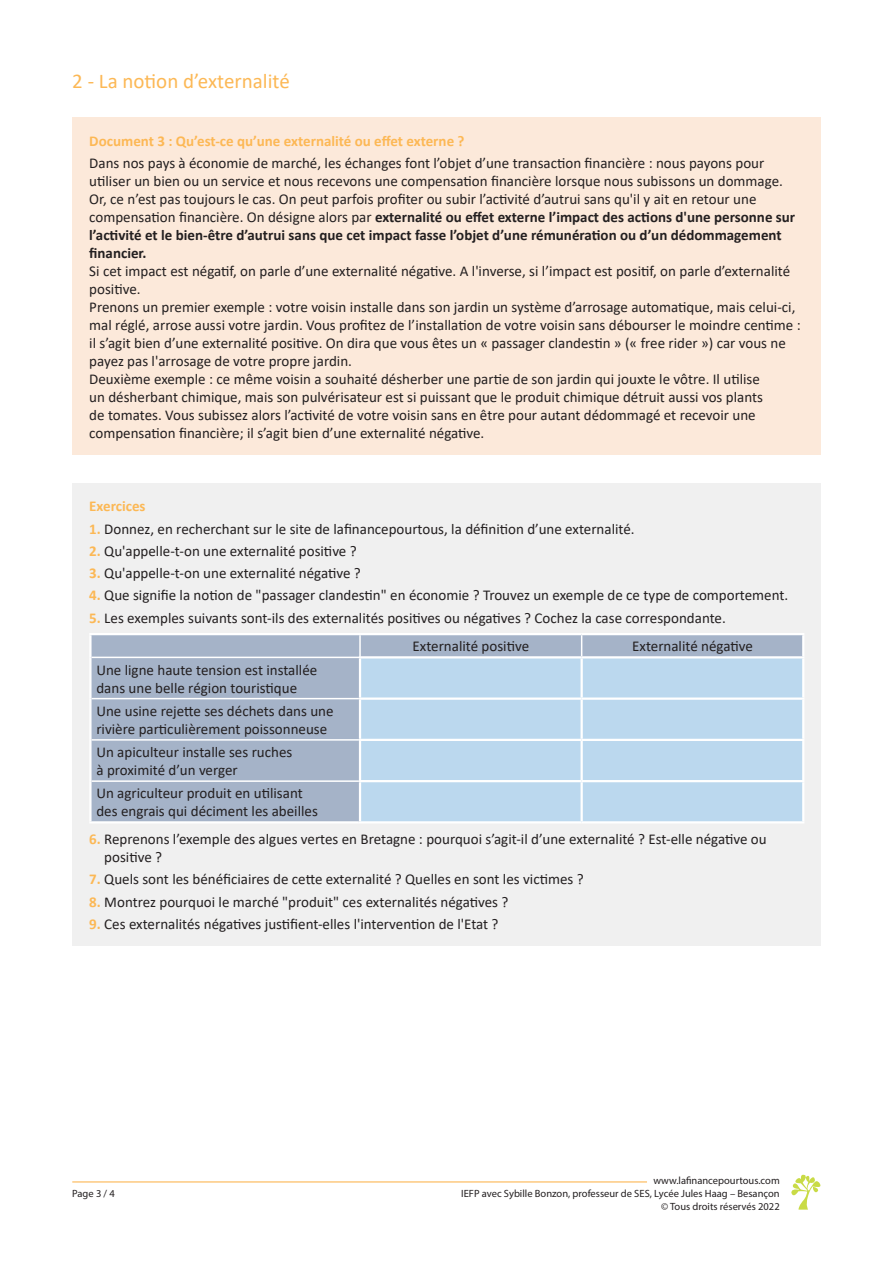
<style>
.page{position:relative;width:893px;height:1263px;background:#fff}
.page>*{position:absolute;margin:0;border:0;box-sizing:border-box;transform-origin:0 0}
.t1{font:21px "Calibri";color:#fcb855}
.t2{font:15px/18px "Calibri";color:#231f20}
.t3{font:700 15px "Calibri";color:#fcb855}
.t4{font:10.5px/12.6px "Myriad Pro";color:#231f20;text-align:right}
.s1{font-weight:700}
.s2{font-weight:700;color:#fcb855}
</style>
<div class="page">
<hr style="left:72px;top:1181px;width:575px;height:1px;background:#fcb855">
<svg style="left:791px;top:1174px;width:30px;height:35px"></svg>
<div style="left:72px;top:117px;width:749px;height:338px;background:#fce9da"></div>
<div style="left:72px;top:483px;width:749px;height:463px;background:#f0f0f0"></div>
<div style="left:92px;top:635px;width:710px;height:186px;background:#a5b3c8"></div>
<div style="left:361px;top:658px;width:441px;height:163px;background:#bbd8ee"></div>
<hr style="left:89px;top:633px;width:271px;height:2px;background:#fff">
<hr style="left:89px;top:635px;width:3px;height:22px;background:#fff">
<hr style="left:360px;top:633px;width:222px;height:2px;background:#fff">
<hr style="left:582px;top:633px;width:222px;height:2px;background:#fff">
<hr style="left:802px;top:635px;width:2px;height:21px;background:#fff">
<hr style="left:89px;top:657px;width:3px;height:42px;background:#fff">
<hr style="left:89px;top:699px;width:3px;height:41px;background:#fff">
<hr style="left:89px;top:740px;width:3px;height:41px;background:#fff">
<hr style="left:89px;top:781px;width:3px;height:40px;background:#fff">
<hr style="left:89px;top:821px;width:270px;height:2px;background:#fff">
<hr style="left:359px;top:635px;width:2px;height:22px;background:#fff">
<svg style="left:581px;top:635px;width:1px;height:21px"></svg>
<hr style="left:92px;top:657px;width:269px;height:1px;background:#fff">
<hr style="left:92px;top:698px;width:267px;height:1px;background:#fff">
<hr style="left:92px;top:739px;width:267px;height:2px;background:#fff">
<hr style="left:92px;top:780px;width:267px;height:2px;background:#fff">
<hr style="left:359px;top:656px;width:223px;height:2px;background:#fff">
<hr style="left:359px;top:658px;width:2px;height:39px;background:#fff">
<hr style="left:582px;top:656px;width:222px;height:2px;background:#fff">
<hr style="left:580px;top:658px;width:3px;height:39px;background:#fff">
<hr style="left:802px;top:658px;width:2px;height:39px;background:#fff">
<hr style="left:359px;top:697px;width:223px;height:3px;background:#fff">
<hr style="left:359px;top:700px;width:2px;height:39px;background:#fff">
<hr style="left:582px;top:697px;width:222px;height:3px;background:#fff">
<hr style="left:580px;top:700px;width:3px;height:39px;background:#fff">
<hr style="left:802px;top:700px;width:2px;height:39px;background:#fff">
<hr style="left:359px;top:739px;width:223px;height:2px;background:#fff">
<hr style="left:359px;top:741px;width:2px;height:39px;background:#fff">
<hr style="left:582px;top:739px;width:222px;height:2px;background:#fff">
<hr style="left:580px;top:741px;width:3px;height:39px;background:#fff">
<hr style="left:802px;top:741px;width:2px;height:39px;background:#fff">
<hr style="left:359px;top:780px;width:223px;height:2px;background:#fff">
<hr style="left:359px;top:782px;width:2px;height:39px;background:#fff">
<hr style="left:582px;top:780px;width:222px;height:2px;background:#fff">
<hr style="left:580px;top:782px;width:3px;height:39px;background:#fff">
<hr style="left:802px;top:782px;width:2px;height:39px;background:#fff">
<hr style="left:359px;top:821px;width:223px;height:2px;background:#fff">
<hr style="left:582px;top:821px;width:222px;height:2px;background:#fff">
<p class="t1" style="left:72px;top:66px;width:219px">2 - La notion d’externalité</p>
<p class="t3" style="left:89px;top:130px;width:377px">Document 3 : Qu’est-ce qu’une externalité ou effet externe ?</p>
<p class="t2" style="left:89px;top:154px;width:707px">Dans nos pays à économie de marché, les échanges font l’objet d’une transaction financière : nous payons pour utiliser un bien ou un service et nous recevons une compensation financière lorsque nous subissons un dommage.<br>Or, ce n’est pas toujours le cas. On peut parfois profiter ou subir l’activité d’autrui sans qu'il y ait en retour une compensation financière. On désigne alors par <span class="s1">externalité ou effet externe l’impact des actions d'une personne sur l’activité et le bien-être d’autrui sans que cet impact fasse l’objet d’une rémunération ou d’un dédommagement financier.</span></p>
<p class="t2" style="left:89px;top:262px;width:702px">Si cet impact est négatif, on parle d’une externalité négative. A l'inverse, si l’impact est positif, on parle d’externalité positive.</p>
<p class="t2" style="left:89px;top:298px;width:713px">Prenons un premier exemple : votre voisin installe dans son jardin un système d’arrosage automatique, mais celui-ci, mal réglé, arrose aussi votre jardin. Vous profitez de l’installation de votre voisin sans débourser le moindre centime : il s’agit bien d’une externalité positive. On dira que vous êtes un « passager clandestin » (« free rider ») car vous ne payez pas l'arrosage de votre propre jardin.</p>
<p class="t2" style="left:89px;top:370px;width:675px">Deuxième exemple : ce même voisin a souhaité désherber une partie de son jardin qui jouxte le vôtre. Il utilise un désherbant chimique, mais son pulvérisateur est si puissant que le produit chimique détruit aussi vos plants de tomates. Vous subissez alors l’activité de votre voisin sans en être pour autant dédommagé et recevoir une compensation financière; il s’agit bien d’une externalité négative.</p>
<p class="t3" style="left:89px;top:496px;width:58px">Exercices</p>
<p class="t2" style="left:89px;top:519px;width:547px"><span class="s2">1.</span> Donnez, en recherchant sur le site de lafinancepourtous, la définition d’une externalité.</p>
<p class="t2" style="left:89px;top:542px;width:269px"><span class="s2">2.</span> Qu'appelle-t-on une externalité positive ?</p>
<p class="t2" style="left:89px;top:564px;width:273px"><span class="s2">3.</span> Qu'appelle-t-on une externalité négative ?</p>
<p class="t2" style="left:89px;top:586px;width:700px"><span class="s2">4.</span> Que signifie la notion de "passager clandestin" en économie ? Trouvez un exemple de ce type de comportement.</p>
<p class="t2" style="left:89px;top:608px;width:638px"><span class="s2">5.</span> Les exemples suivants sont-ils des externalités positives ou négatives ? Cochez la case correspondante.</p>
<p class="t2" style="left:412px;top:637px;width:118px">Externalité positive</p>
<p class="t2" style="left:632px;top:637px;width:122px">Externalité négative</p>
<p class="t2" style="left:96px;top:660px;width:222px">Une ligne haute tension est installée dans une belle région touristique</p>
<p class="t2" style="left:96px;top:701px;width:239px">Une usine rejette ses déchets dans une rivière particulièrement poissonneuse</p>
<p class="t2" style="left:96px;top:743px;width:197px">Un apiculteur installe ses ruches à proximité d’un verger</p>
<p class="t2" style="left:96px;top:784px;width:223px">Un agriculteur produit en utilisant des engrais qui déciment les abeilles</p>
<p class="t2" style="left:104px;top:830px;width:664px;text-indent:-15px"><span class="s2">6.</span> Reprenons l’exemple des algues vertes en Bretagne : pourquoi s’agit-il d’une externalité ? Est-elle négative ou positive ?</p>
<p class="t2" style="left:89px;top:870px;width:496px"><span class="s2">7.</span> Quels sont les bénéficiaires de cette externalité ? Quelles en sont les victimes ?</p>
<p class="t2" style="left:89px;top:892px;width:421px"><span class="s2">8.</span> Montrez pourquoi le marché "produit" ces externalités négatives ?</p>
<p class="t2" style="left:89px;top:914px;width:411px"><span class="s2">9.</span> Ces externalités négatives justifient-elles l'intervention de l'Etat ?</p>
<p class="t4" style="left:72px;top:1187px;width:44px">Page 3 / 4</p>
<p class="t4" style="left:461px;top:1174px;width:320px">www.lafinancepourtous.com<br>IEFP avec Sybille Bonzon, professeur de SES, Lycée Jules Haag – Besançon © Tous droits réservés 2022</p>
</div>
